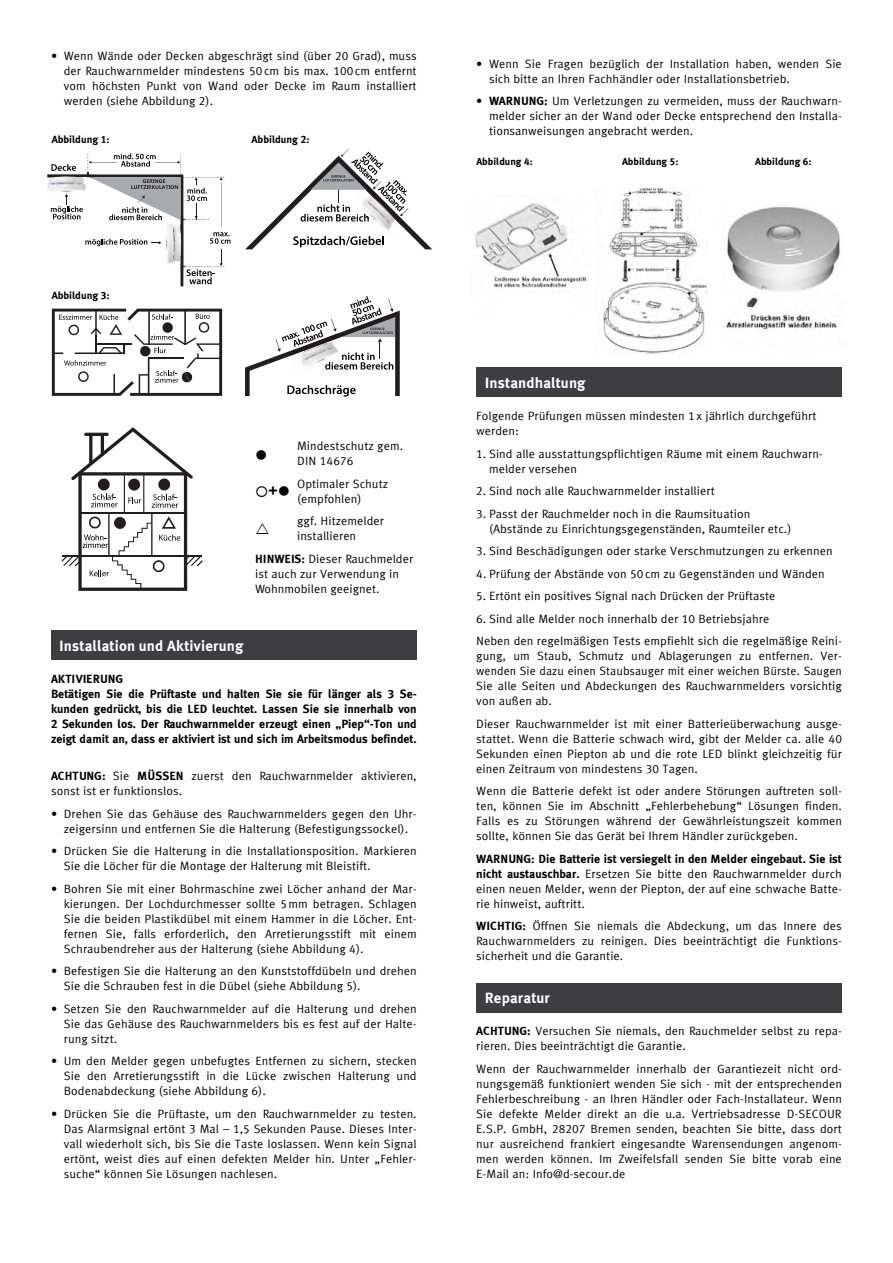
<style>
.page{position:relative;width:893px;height:1263px;background:#fff}
.page>*{position:absolute;margin:0;border:0;box-sizing:border-box;transform-origin:0 0}
.t1{font:16.5px "Wingdings";color:#000}
.t2{font:700 15px "Meta Korrespondenz";letter-spacing:.01em;color:#fff}
.t3{font:700 15px "Meta Korrespondenz";color:#000}
.t4{font:12px/15px "Meta Korrespondenz";color:#000}
.t5{font:700 12px/15px "Meta Korrespondenz";color:#000}
.t6{font:700 10.5px "Meta Korrespondenz";color:#000}
.t7{font:700 10.2px "Meta Korrespondenz";color:#000}
.s1{font-weight:700}
</style>
<div class="page">
<div style="left:51px;top:630px;width:365px;height:30px;background:#3e3d40"></div>
<svg style="left:62px;top:427px;width:141px;height:164px"></svg>
<svg style="left:52px;top:309px;width:170px;height:87px"></svg>
<svg style="left:245px;top:149px;width:187px;height:100px"></svg>
<svg style="left:245px;top:296px;width:155px;height:101px"></svg>
<svg style="left:47px;top:153px;width:184px;height:133px"></svg>
<img style="left:475px;top:203px;width:113px;height:85px">
<img style="left:603px;top:188px;width:104px;height:166px">
<img style="left:726px;top:206px;width:115px;height:125px">
<div style="left:476px;top:983px;width:366px;height:29px;background:#3e3d40"></div>
<div style="left:476px;top:368px;width:366px;height:29px;background:#3e3d40"></div>
<p class="t4" style="left:64px;top:48px;width:354px;text-align:justify;text-indent:-13px">• Wenn Wände oder Decken abgeschrägt sind (über 20 Grad), muss der Rauchwarnmelder mindestens 50cm bis max. 100cm entfernt vom höchsten Punkt von Wand oder Decke im Raum installiert werden (siehe Abbildung 2).</p>
<p class="t6" style="left:52px;top:133px;width:60px">Abbildung 1:</p>
<p class="t6" style="left:252px;top:133px;width:60px">Abbildung 2:</p>
<p class="t6" style="left:52px;top:289px;width:60px">Abbildung 3:</p>
<h1 class="t1" style="left:255px;top:446px;width:14px">●</h1>
<p class="t4" style="left:297px;top:438px;width:108px">Mindestschutz gem.<br>DIN 14676</p>
<p class="t3" style="left:255px;top:481px;width:37px">○+●</p>
<p class="t4" style="left:297px;top:476px;width:93px">Optimaler Schutz (empfohlen)</p>
<p class="t4" style="left:297px;top:513px;width:88px">ggf. Hitzemelder installieren</p>
<p class="t4" style="left:255px;top:551px;width:160px"><span class="s1">HINWEIS:</span> Dieser Rauchmelder ist auch zur Verwendung in<br>Wohnmobilen geeignet.</p>
<p class="t2" style="left:59px;top:637px;width:186px">Installation und Aktivierung</p>
<p class="t5" style="left:51px;top:671px;width:367px">AKTIVIERUNG<br>Betätigen Sie die Prüftaste und halten Sie sie für länger als 3 Se&shy;kunden gedrückt, bis die LED leuchtet. Lassen Sie sie innerhalb von 2 Sekunden los. Der Rauchwarnmelder erzeugt einen „Piep“-Ton und zeigt damit an, dass er aktiviert ist und sich im Arbeitsmodus befindet.</p>
<p class="t4" style="left:51px;top:768px;width:367px"><span class="s1">ACHTUNG:</span> Sie <span class="s1">MÜSSEN</span> zuerst den Rauchwarnmelder aktivieren, sonst ist er funktionslos.</p>
<p class="t4" style="left:51px;top:806px;width:367px;text-align:center">• Drehen Sie das Gehäuse des Rauchwarnmelders gegen den Uhr&shy;zeigersinn und entfernen Sie die Halterung (Befestigungssockel).</p>
<p class="t4" style="left:64px;top:843px;width:354px;text-indent:-13px">• Drücken Sie die Halterung in die Installationsposition. Markieren<br>Sie die Löcher für die Montage der Halterung mit Bleistift.</p>
<p class="t4" style="left:64px;top:881px;width:354px;text-align:justify;text-indent:-13px">• Bohren Sie mit einer Bohrmaschine zwei Löcher anhand der Mar&shy;kierungen. Der Lochdurchmesser sollte 5mm betragen. Schlagen Sie die beiden Plastikdübel mit einem Hammer in die Löcher. Ent&shy;fernen Sie, falls erforderlich, den Arretierungsstift mit einem Schraubendreher aus der Halterung (siehe Abbildung 4).</p>
<p class="t4" style="left:64px;top:963px;width:354px;text-indent:-13px">• Befestigen Sie die Halterung an den Kunststoffdübeln und drehen<br>Sie die Schrauben fest in die Dübel (siehe Abbildung 5).</p>
<p class="t4" style="left:64px;top:1001px;width:354px;text-align:justify;text-indent:-13px">• Setzen Sie den Rauchwarnmelder auf die Halterung und drehen Sie das Gehäuse des Rauchwarnmelders bis es fest auf der Halte&shy;rung sitzt.</p>
<p class="t4" style="left:64px;top:1053px;width:354px;text-align:justify;text-indent:-13px">• Um den Melder gegen unbefugtes Entfernen zu sichern, stecken Sie den Arretierungsstift in die Lücke zwischen Halterung und Bodenabdeckung (siehe Abbildung 6).</p>
<p class="t4" style="left:64px;top:1106px;width:354px;text-align:justify;text-indent:-13px">• Drücken Sie die Prüftaste, um den Rauchwarnmelder zu testen.<br>Das Alarmsignal ertönt 3 Mal – 1,5 Sekunden Pause. Dieses Inter&shy;vall wiederholt sich, bis Sie die Taste loslassen. Wenn kein Signal ertönt, weist dies auf einen defekten Melder hin. Unter „Fehler&shy;suche“ können Sie Lösungen nachlesen.</p>
<p class="t4" style="left:489px;top:56px;width:354px;text-indent:-13px">• Wenn Sie Fragen bezüglich der Installation haben, wenden Sie sich bitte an Ihren Fachhändler oder Installationsbetrieb.</p>
<p class="t4" style="left:489px;top:93px;width:354px;text-align:justify;text-indent:-13px">• <span class="s1">WARNUNG:</span> Um Verletzungen zu vermeiden, muss der Rauchwarn&shy;melder sicher an der Wand oder Decke entsprechend den Installa&shy;tionsanweisungen angebracht werden.</p>
<p class="t7" style="left:476px;top:156px;width:58px">Abbildung 4:</p>
<p class="t7" style="left:622px;top:156px;width:58px">Abbildung 5:</p>
<p class="t7" style="left:755px;top:156px;width:58px">Abbildung 6:</p>
<p class="t2" style="left:485px;top:374px;width:102px">Instandhaltung</p>
<p class="t4" style="left:476px;top:408px;width:342px">Folgende Prüfungen müssen mindesten 1x jährlich durchgeführt werden:</p>
<p class="t4" style="left:489px;top:446px;width:335px;text-indent:-13px">1. Sind alle ausstattungspflichtigen Räume mit einem Rauchwarn&shy;melder versehen</p>
<p class="t4" style="left:476px;top:483px;width:240px">2. Sind noch alle Rauchwarnmelder installiert</p>
<p class="t4" style="left:489px;top:506px;width:304px;text-indent:-13px">3. Passt der Rauchmelder noch in die Raumsituation (Abstände zu Einrichtungsgegenständen, Raumteiler etc.)</p>
<p class="t4" style="left:476px;top:543px;width:358px">3. Sind Beschädigungen oder starke Verschmutzungen zu erkennen</p>
<p class="t4" style="left:476px;top:566px;width:350px">4. Prüfung der Abstände von 50cm zu Gegenständen und Wänden</p>
<p class="t4" style="left:476px;top:588px;width:301px">5. Ertönt ein positives Signal nach Drücken der Prüftaste</p>
<p class="t4" style="left:476px;top:607px;width:367px;line-height:22.5px">6. Sind alle Melder noch innerhalb der 10 Betriebsjahre<br>Neben den regelmäßigen Tests empfiehlt sich die regelmäßige Reini-</p>
<p class="t4" style="left:476px;top:648px;width:367px;text-align:justify">gung, um Staub, Schmutz und Ablagerungen zu entfernen. Ver&shy;wenden Sie dazu einen Staubsauger mit einer weichen Bürste. Saugen Sie alle Seiten und Abdeckungen des Rauchwarnmelders vorsichtig von außen ab.</p>
<p class="t4" style="left:476px;top:716px;width:367px;text-align:justify">Dieser Rauchwarnmelder ist mit einer Batterieüberwachung ausge&shy;stattet. Wenn die Batterie schwach wird, gibt der Melder ca. alle 40<br>Sekunden einen Piepton ab und die rote LED blinkt gleichzeitig für einen Zeitraum von mindestens 30 Tagen.</p>
<p class="t4" style="left:476px;top:783px;width:367px;text-align:justify">Wenn die Batterie defekt ist oder andere Störungen auftreten soll&shy;ten, können Sie im Abschnitt „Fehlerbehebung“ Lösungen finden.<br>Falls es zu Störungen während der Gewährleistungszeit kommen sollte, können Sie das Gerät bei Ihrem Händler zurückgeben.</p>
<p class="t4" style="left:476px;top:851px;width:367px;text-align:justify"><span class="s1">WARNUNG: Die Batterie ist versiegelt in den Melder eingebaut. Sie ist nicht austauschbar.</span> Ersetzen Sie bitte den Rauchwarnmelder durch einen neuen Melder, wenn der Piepton, der auf eine schwache Batte&shy;rie hinweist, auftritt.</p>
<p class="t4" style="left:476px;top:918px;width:367px;text-align:justify"><span class="s1">WICHTIG:</span> Öffnen Sie niemals die Abdeckung, um das Innere des Rauchwarnmelders zu reinigen. Dies beeinträchtigt die Funktions&shy;sicherheit und die Garantie.</p>
<p class="t2" style="left:485px;top:989px;width:67px">Reparatur</p>
<p class="t4" style="left:476px;top:1023px;width:367px"><span class="s1">ACHTUNG:</span> Versuchen Sie niemals, den Rauchmelder selbst zu repa&shy;rieren. Dies beeinträchtigt die Garantie.</p>
<p class="t4" style="left:476px;top:1061px;width:367px;text-align:justify">Wenn der Rauchwarnmelder innerhalb der Garantiezeit nicht ord&shy;nungsgemäß funktioniert wenden Sie sich - mit der entsprechenden Fehlerbeschreibung - an Ihren Händler oder Fach-Installateur. Wenn Sie defekte Melder direkt an die u.a. Vertriebsadresse D-SECOUR E.S.P. GmbH, 28207 Bremen senden, beachten Sie bitte, dass dort nur ausreichend frankiert eingesandte Warensendungen angenom&shy;men werden können. Im Zweifelsfall senden Sie bitte vorab eine E-Mail an: Info@d-secour.de</p>
</div>
